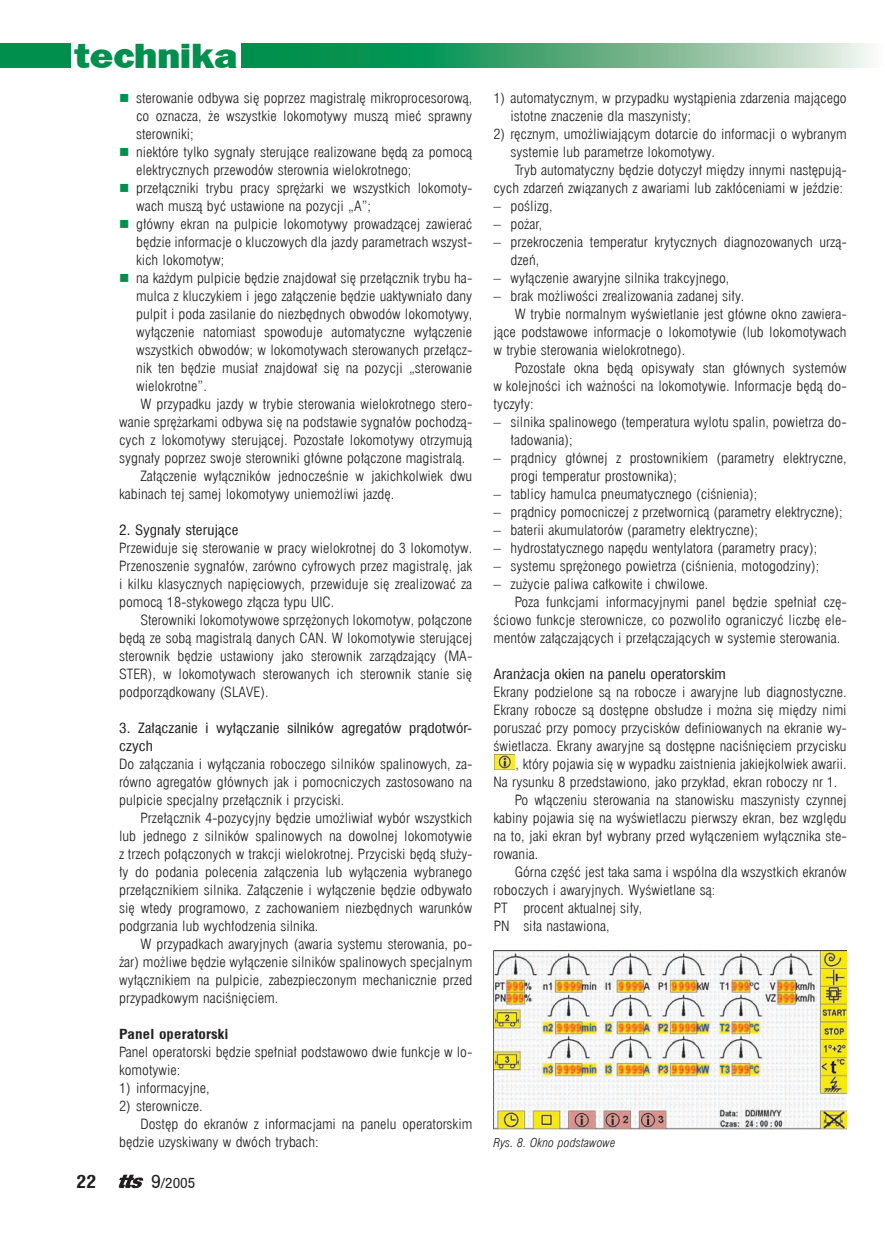
<style>
.page{position:relative;width:885px;height:1238px;background:#fff}
.page>*{position:absolute;margin:0;border:0;box-sizing:border-box;transform-origin:0 0}
.t1{font:36px "Frankfurt Goth Hvypl";color:#008f4d;scale:1.1 1}
.t2{font:700 18px "Switzerland Condpl";color:#231f20;scale:1.1 1}
.t3{font:13.8px/18px "Swis 721 Lt Cn EU Normal";color:#231f20;text-align:justify;scale:1.1 1}
.t4{font:13.8px/18px "Swis 721 Cn EU Normal";color:#231f20;scale:1.1 1}
.t5{font:700 13.8px "Switzerland Condpl";color:#231f20;scale:1.1 1}
.t6{font:13.8px "Switzerland Condpl";color:#231f20;scale:1.1 1}
.t7{font:12px "Swis 721 Lt Cn EU Italic";color:#231f20;scale:1.1 1}
.s1{color:#008f4d}
.s2{font-size:18px}
</style>
<div class="page">
<div style="left:0;top:43px;width:70px;height:25px;background:#008f4d"></div>
<svg style="left:241px;top:43px;width:629px;height:25px"></svg>
<svg style="left:119px;top:1174px;width:24px;height:13px"></svg>
<img style="left:494px;top:754px;width:20px;height:15px">
<img style="left:493px;top:950px;width:353px;height:178px">
<h1 class="t1" style="left:74px;top:34px;width:149px">technika</h1>
<p class="t3" style="left:136px;top:89px;width:307px;text-indent:-17px"><span class="s1">■</span> sterowanie odbywa się poprzez magistralę mikroprocesorową, co oznacza, że wszystkie lokomotywy muszą mieć sprawny sterowniki;</p>
<p class="t3" style="left:136px;top:143px;width:307px;text-indent:-17px"><span class="s1">■</span> niektóre tylko sygnały sterujące realizowane będą za pomocą elektrycznych przewodów sterownia wielokrotnego;</p>
<p class="t3" style="left:136px;top:179px;width:307px;text-indent:-17px"><span class="s1">■</span> przełączniki trybu pracy sprężarki we wszystkich lokomoty&shy;wach muszą być ustawione na pozycji „A”;</p>
<p class="t3" style="left:136px;top:215px;width:307px;text-indent:-17px"><span class="s1">■</span> główny ekran na pulpicie lokomotywy prowadzącej zawierać będzie informacje o kluczowych dla jazdy parametrach wszyst&shy;kich lokomotyw;</p>
<p class="t3" style="left:119px;top:269px;width:322px"><span class="s1">■</span> na każdym pulpicie będzie znajdował się przełącznik trybu ha-</p>
<p class="t3" style="left:136px;top:287px;width:307px">mulca z kluczykiem i jego załączenie będzie uaktywniało dany</p>
<p class="t3" style="left:136px;top:305px;width:307px">pulpit i poda zasilanie do niezbędnych obwodów lokomotywy,</p>
<p class="t3" style="left:136px;top:323px;width:307px">wyłączenie natomiast spowoduje automatyczne wyłączenie</p>
<p class="t3" style="left:136px;top:341px;width:307px">wszystkich obwodów; w lokomotywach sterowanych przełącz-</p>
<p class="t3" style="left:136px;top:359px;width:307px">nik ten będzie musiał znajdował się na pozycji „sterowanie</p>
<p class="t3" style="left:136px;top:377px;width:66px">wielokrotne”.</p>
<p class="t3" style="left:140px;top:395px;width:303px">W przypadku jazdy w trybie sterowania wielokrotnego stero-</p>
<p class="t3" style="left:119px;top:413px;width:322px">wanie sprężarkami odbywa się na podstawie sygnałów pochodzą-</p>
<p class="t3" style="left:119px;top:431px;width:322px">cych z lokomotywy sterującej. Pozostałe lokomotywy otrzymują</p>
<p class="t3" style="left:119px;top:449px;width:316px">sygnały poprzez swoje sterowniki główne połączone magistralą.</p>
<p class="t3" style="left:140px;top:467px;width:303px">Załączenie wyłączników jednocześnie w jakichkolwiek dwu</p>
<p class="t3" style="left:119px;top:485px;width:252px">kabinach tej samej lokomotywy uniemożliwi jazdę.</p>
<p class="t4" style="left:119px;top:521px;width:110px">2. Sygnały sterujące</p>
<p class="t3" style="left:119px;top:539px;width:322px">Przewiduje się sterowanie w pracy wielokrotnej do 3 lokomotyw.<br>Przenoszenie sygnałów, zarówno cyfrowych przez magistralę, jak i kilku klasycznych napięciowych, przewiduje się zrealizować za pomocą 18-stykowego złącza typu UIC.</p>
<p class="t3" style="left:119px;top:611px;width:322px;text-indent:21px">Sterowniki lokomotywowe sprzężonych lokomotyw, połączone będą ze sobą magistralą danych CAN. W lokomotywie sterującej sterownik będzie ustawiony jako sterownik zarządzający (MA-STER), w lokomotywach sterowanych ich sterownik stanie się podporządkowany (SLAVE).</p>
<p class="t4" style="left:119px;top:719px;width:322px">3. Załączanie i wyłączanie silników agregatów prądotwór&shy;czych</p>
<p class="t3" style="left:119px;top:755px;width:322px">Do załączania i wyłączania roboczego silników spalinowych, za&shy;równo agregatów głównych jak i pomocniczych zastosowano na pulpicie specjalny przełącznik i przyciski.</p>
<p class="t3" style="left:119px;top:809px;width:322px;text-indent:21px">Przełącznik 4-pozycyjny będzie umożliwiał wybór wszystkich lub jednego z silników spalinowych na dowolnej lokomotywie z trzech połączonych w trakcji wielokrotnej. Przyciski będą służy&shy;ły do podania polecenia załączenia lub wyłączenia wybranego przełącznikiem silnika. Załączenie i wyłączenie będzie odbywało się wtedy programowo, z zachowaniem niezbędnych warunków podgrzania lub wychłodzenia silnika.</p>
<p class="t3" style="left:119px;top:935px;width:322px;text-indent:21px">W przypadkach awaryjnych (awaria systemu sterowania, po&shy;żar) możliwe będzie wyłączenie silników spalinowych specjalnym wyłącznikiem na pulpicie, zabezpieczonym mechanicznie przed przypadkowym naciśnięciem.</p>
<p class="t5" style="left:119px;top:1025px;width:101px">Panel operatorski</p>
<p class="t3" style="left:119px;top:1043px;width:322px">Panel operatorski będzie spełniał podstawowo dwie funkcje w lo&shy;komotywie:</p>
<p class="t3" style="left:119px;top:1079px;width:84px">1) informacyjne,</p>
<p class="t3" style="left:119px;top:1097px;width:77px">2) sterownicze.</p>
<p class="t3" style="left:140px;top:1115px;width:303px">Dostęp do ekranów z informacjami na panelu operatorskim</p>
<p class="t3" style="left:119px;top:1133px;width:183px">będzie uzyskiwany w dwóch trybach:</p>
<h2 class="t2" style="left:77px;top:1170px;width:20px">22</h2>
<p class="t6" style="left:151px;top:1173px;width:42px"><span class="s2">9</span>/2005</p>
<p class="t3" style="left:510px;top:89px;width:307px;text-indent:-17px">1) automatycznym, w przypadku wystąpienia zdarzenia mającego istotne znaczenie dla maszynisty;</p>
<p class="t3" style="left:493px;top:125px;width:322px">2) ręcznym, umożliwiającym dotarcie do informacji o wybranym</p>
<p class="t3" style="left:510px;top:143px;width:187px">systemie lub parametrze lokomotywy.</p>
<p class="t3" style="left:514px;top:161px;width:303px">Tryb automatyczny będzie dotyczył między innymi następują-</p>
<p class="t3" style="left:493px;top:179px;width:319px">cych zdarzeń związanych z awariami lub zakłóceniami w jeździe:</p>
<p class="t3" style="left:493px;top:197px;width:55px">– poślizg,</p>
<p class="t3" style="left:493px;top:215px;width:46px">– pożar,</p>
<p class="t3" style="left:510px;top:233px;width:307px;text-indent:-17px">– przekroczenia temperatur krytycznych diagnozowanych urzą&shy;dzeń,</p>
<p class="t3" style="left:493px;top:269px;width:216px">– wyłączenie awaryjne silnika trakcyjnego,</p>
<p class="t3" style="left:493px;top:287px;width:229px">– brak możliwości zrealizowania zadanej siły.</p>
<p class="t3" style="left:514px;top:305px;width:303px">W trybie normalnym wyświetlanie jest główne okno zawiera-</p>
<p class="t3" style="left:493px;top:323px;width:322px">jące podstawowe informacje o lokomotywie (lub lokomotywach</p>
<p class="t3" style="left:493px;top:341px;width:176px">w trybie sterowania wielokrotnego).</p>
<p class="t3" style="left:514px;top:359px;width:303px">Pozostałe okna będą opisywały stan głównych systemów</p>
<p class="t3" style="left:493px;top:377px;width:322px">w kolejności ich ważności na lokomotywie. Informacje będą do-</p>
<p class="t3" style="left:493px;top:395px;width:38px">tyczyły:</p>
<p class="t3" style="left:510px;top:413px;width:307px;text-indent:-17px">– silnika spalinowego (temperatura wylotu spalin, powietrza do&shy;ładowania);</p>
<p class="t3" style="left:510px;top:449px;width:307px;text-indent:-17px">– prądnicy głównej z prostownikiem (parametry elektryczne, progi temperatur prostownika);</p>
<p class="t3" style="left:493px;top:485px;width:241px">– tablicy hamulca pneumatycznego (ciśnienia);</p>
<p class="t3" style="left:493px;top:503px;width:319px">– prądnicy pomocniczej z przetwornicą (parametry elektryczne);</p>
<p class="t3" style="left:493px;top:521px;width:242px">– baterii akumulatorów (parametry elektryczne);</p>
<p class="t3" style="left:493px;top:539px;width:296px">– hydrostatycznego napędu wentylatora (parametry pracy);</p>
<p class="t3" style="left:493px;top:557px;width:297px">– systemu sprężonego powietrza (ciśnienia, motogodziny);</p>
<p class="t3" style="left:493px;top:575px;width:197px">– zużycie paliwa całkowite i chwilowe.</p>
<p class="t3" style="left:514px;top:593px;width:303px">Poza funkcjami informacyjnymi panel będzie spełniał czę-</p>
<p class="t3" style="left:493px;top:611px;width:322px">ściowo funkcje sterownicze, co pozwoliło ograniczyć liczbę ele-</p>
<p class="t3" style="left:493px;top:629px;width:317px">mentów załączających i przełączających w systemie sterowania.</p>
<p class="t4" style="left:493px;top:665px;width:213px">Aranżacja okien na panelu operatorskim</p>
<p class="t3" style="left:493px;top:683px;width:322px">Ekrany podzielone są na robocze i awaryjne lub diagnostyczne.</p>
<p class="t3" style="left:493px;top:701px;width:322px">Ekrany robocze są dostępne obsłudze i można się między nimi</p>
<p class="t3" style="left:493px;top:719px;width:322px">poruszać przy pomocy przycisków definiowanych na ekranie wy-</p>
<p class="t3" style="left:493px;top:737px;width:322px">świetlacza. Ekrany awaryjne są dostępne naciśnięciem przycisku</p>
<p class="t3" style="left:515px;top:755px;width:302px">, który pojawia się w wypadku zaistnienia jakiejkolwiek awarii.</p>
<p class="t3" style="left:493px;top:773px;width:314px">Na rysunku 8 przedstawiono, jako przykład, ekran roboczy nr 1.</p>
<p class="t3" style="left:514px;top:791px;width:303px">Po włączeniu sterowania na stanowisku maszynisty czynnej</p>
<p class="t3" style="left:493px;top:809px;width:322px">kabiny pojawia się na wyświetlaczu pierwszy ekran, bez względu</p>
<p class="t3" style="left:493px;top:827px;width:322px">na to, jaki ekran był wybrany przed wyłączeniem wyłącznika ste-</p>
<p class="t3" style="left:493px;top:845px;width:42px">rowania.</p>
<p class="t3" style="left:514px;top:863px;width:303px">Górna część jest taka sama i wspólna dla wszystkich ekranów</p>
<p class="t3" style="left:493px;top:881px;width:203px">roboczych i awaryjnych. Wyświetlane są:</p>
<p class="t3" style="left:493px;top:899px;width:136px">PT procent aktualnej siły,</p>
<p class="t3" style="left:493px;top:917px;width:107px">PN siła nastawiona,</p>
<p class="t7" style="left:493px;top:1135px;width:112px">Rys. 8. Okno podstawowe</p>
</div>
